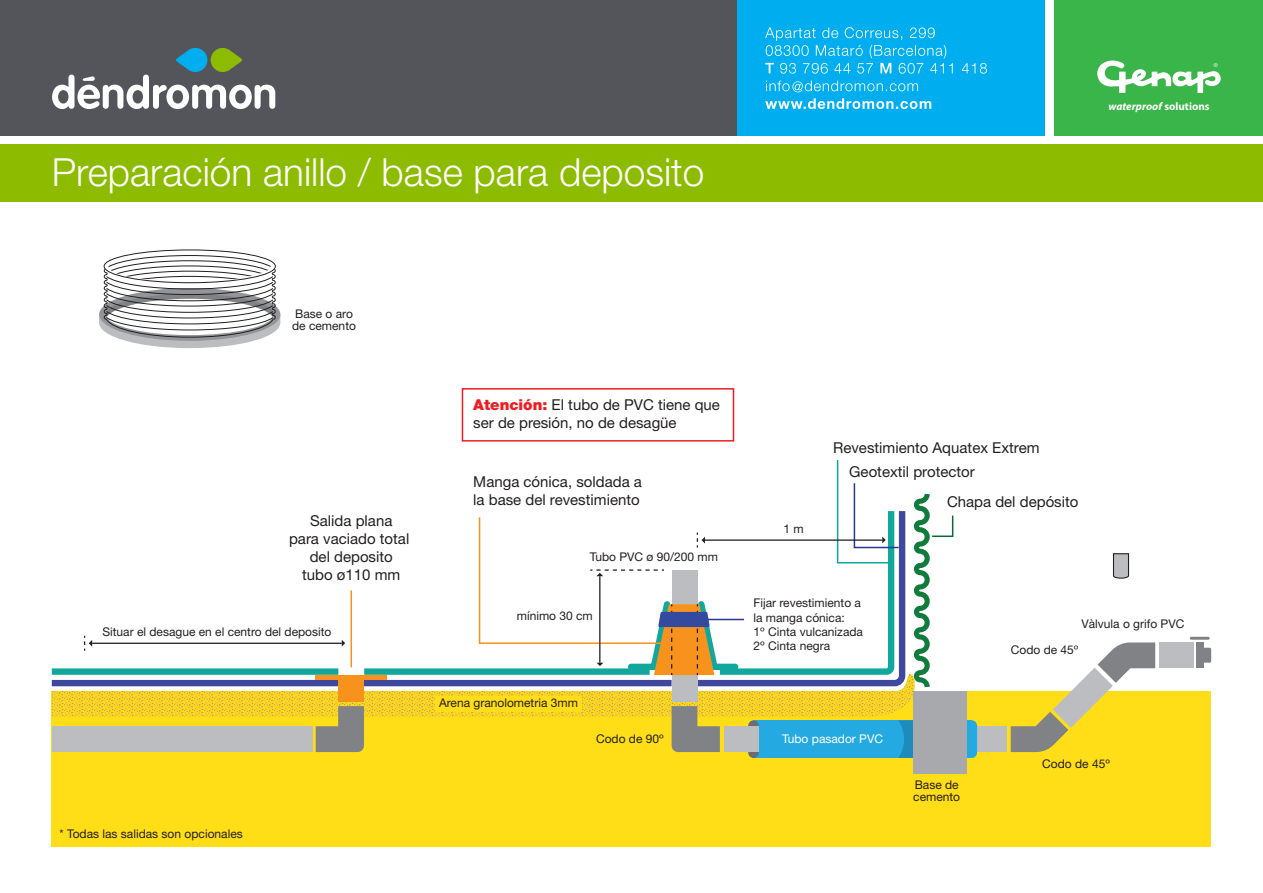
<style>
.page{position:relative;width:1263px;height:893px;background:#fff}
.page>*{position:absolute;margin:0;border:0;box-sizing:border-box;transform-origin:0 0}
.t1{font:300 38.85px "Helvetica Neue";color:#fff}
.t2{font:15px/18px "Helvetica Neue";color:#231f20}
.t3{font:12px/14.4px "Helvetica Neue";color:#231f20}
.t4{font:12px "Helvetica Neue";color:#fff}
.t5{font:italic 700 10.95px "Myriad Pro";color:#fff}
.s1{font-style:normal}
.s2{font-weight:900;color:#ee1d23}
</style>
<div class="page">
<div style="left:52px;top:691px;width:1159px;height:155px;background:#ffdd17"></div>
<hr style="left:1190px;top:637px;width:20px;height:3px;background:#808285">
<div style="left:972px;top:726px;width:34px;height:26px;background:#bcbdc0"></div>
<svg style="left:1011px;top:642px;width:144px;height:110px"></svg>
<div style="left:1196px;top:642px;width:7px;height:26px;background:#808285"></div>
<div style="left:966px;top:720px;width:11px;height:38px;background:#24aae1;border-radius:5px"></div>
<div style="left:1159px;top:642px;width:35px;height:26px;background:#bcbdc0"></div>
<div style="left:1054px;top:0;width:209px;height:136px;background:#3ab54a"></div>
<div style="left:0;top:0;width:761px;height:136px;background:#54555a"></div>
<div style="left:0;top:145px;width:1263px;height:57px;background:#8dbb00"></div>
<div style="left:737px;top:0;width:308px;height:136px;background:#00aeef"></div>
<svg style="left:52px;top:48px;width:223px;height:61px"></svg>
<svg style="left:765px;top:27px;width:222px;height:82px"></svg>
<div style="left:1201px;top:648px;width:10px;height:15px;background:#808285"></div>
<div style="left:462px;top:388px;width:272px;height:54px;border:2px solid #ee1d23"></div>
<svg style="left:52px;top:460px;width:902px;height:298px"></svg>
<div style="left:913px;top:691px;width:53px;height:82px;background:#a8a9ad"></div>
<div style="left:316px;top:675px;width:71px;height:5px;background:#f7931d"></div>
<div style="left:104px;top:250px;width:172px;height:33px;border:1px solid #231f20;border-radius:50%"></div>
<svg style="left:99px;top:255px;width:181px;height:93px"></svg>
<svg style="left:1097px;top:60px;width:124px;height:33px"></svg>
<svg style="left:1113px;top:553px;width:16px;height:26px"></svg>
<h1 class="t1" style="left:52px;top:149px;width:654px">Preparación anillo / base para deposito</h1>
<p class="t5" style="left:1108px;top:99px;width:103px">waterproof <span class="s1">solutions</span></p>
<p class="t3" style="left:292px;top:308px;width:65px;line-height:12px">Base o aro de cemento</p>
<p class="t2" style="left:289px;top:511px;width:122px;text-align:center">Salida plana<br>para vaciado total del deposito<br>tubo ø110 mm</p>
<p class="t3" style="left:102px;top:624px;width:231px">Situar el desague en el centro del deposito</p>
<p class="t2" style="left:473px;top:396px;width:248px"><span class="s2">Atención:</span> El tubo de PVC tiene que ser de presión, no de desagüe</p>
<p class="t2" style="left:473px;top:472px;width:170px">Manga cónica, soldada a la base del revestimiento</p>
<p class="t3" style="left:590px;top:549px;width:130px">Tubo PVC ø 90/200 mm</p>
<p class="t3" style="left:517px;top:608px;width:78px">mínimo 30 cm</p>
<p class="t3" style="left:439px;top:696px;width:140px">Arena granolometria 3mm</p>
<p class="t3" style="left:596px;top:731px;width:69px">Codo de 90º</p>
<p class="t3" style="left:60px;top:826px;width:185px">* Todas las salidas son opcionales</p>
<p class="t3" style="left:783px;top:521px;width:22px">1 m</p>
<p class="t2" style="left:849px;top:435px;width:192px;line-height:24.5px;text-indent:-16px">Revestimiento Aquatex Extrem<br>Geotextil protector</p>
<p class="t2" style="left:947px;top:493px;width:133px">Chapa del depósito</p>
<p class="t3" style="left:753px;top:596px;width:111px">Fijar revestimiento a la manga cónica:<br>1º Cinta vulcanizada<br>2º Cinta negra</p>
<p class="t4" style="left:782px;top:731px;width:102px">Tubo pasador PVC</p>
<p class="t3" style="left:913px;top:779px;width:48px;line-height:12px">Base de cemento</p>
<p class="t3" style="left:1081px;top:616px;width:104px">Vàlvula o grifo PVC</p>
<p class="t3" style="left:1011px;top:642px;width:69px">Codo de 45º</p>
<p class="t3" style="left:1042px;top:756px;width:69px">Codo de 45º</p>
</div>
